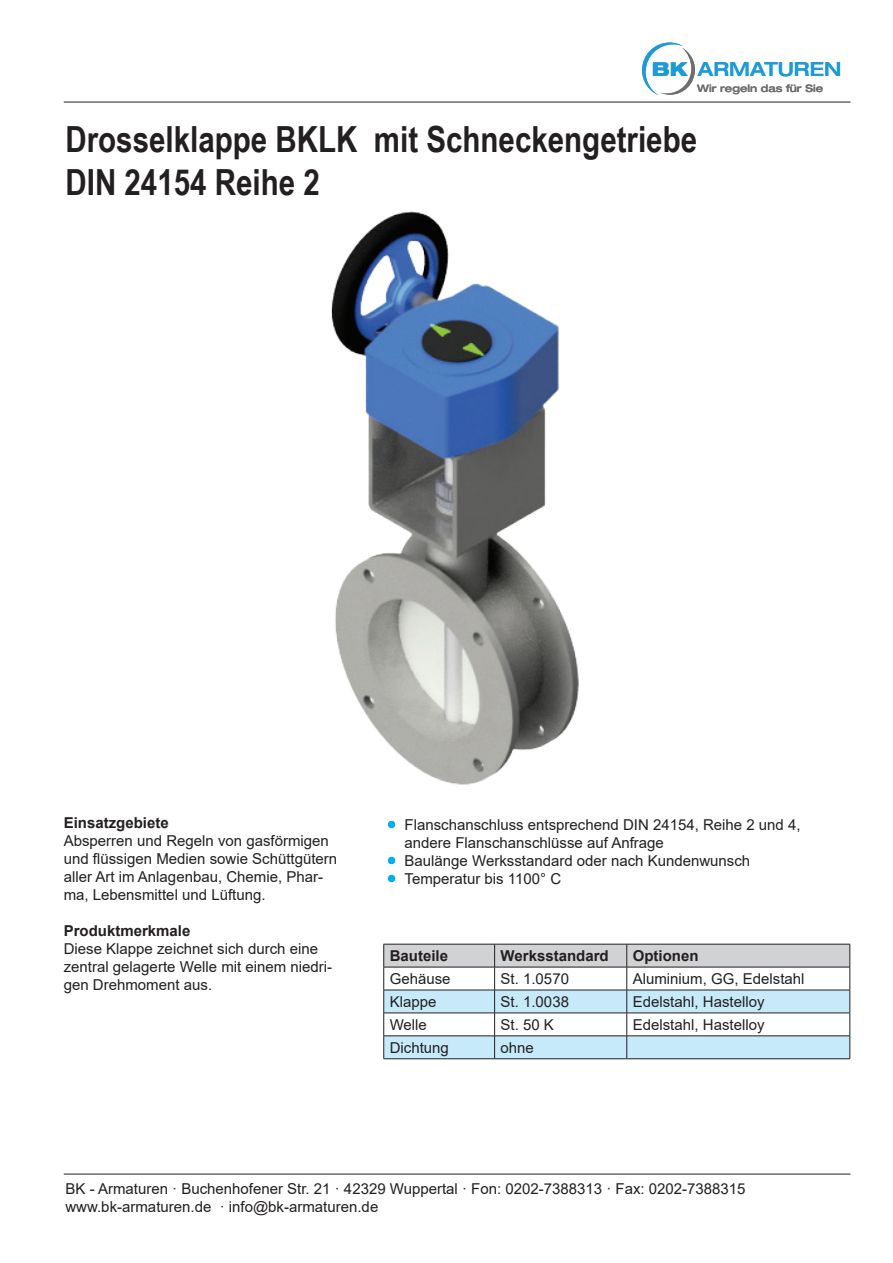
<style>
.page{position:relative;width:893px;height:1263px;background:#fff}
.page>*{position:absolute;margin:0;border:0;box-sizing:border-box;transform-origin:0 0}
.t1{font:700 36px/43.2px "Arial Narrow";color:#231f20}
.t2{font:500 expanded 19.35px "Helvetica Neue";color:#1e9bd7}
.t3{font:15px/18px "Arial";color:#231f20}
.t4{font:700 15px "Arial";color:#231f20}
.t5{font:500 expanded 10.35px "Helvetica Neue";color:#6f6e6e}
.s1{font-weight:800;font-size:19.05px}
</style>
<div class="page">
<hr style="left:64px;top:102px;width:786px;height:1px;background:#231f20">
<hr style="left:64px;top:1174px;width:786px;height:1px;background:#231f20">
<svg style="left:642px;top:43px;width:53px;height:52px"></svg>
<div style="left:387px;top:820px;width:9px;height:9px;background:#00aeef;border-radius:50%"></div>
<div style="left:387px;top:820px;width:9px;height:9px;border:1px solid #fff;border-radius:50%"></div>
<div style="left:387px;top:856px;width:9px;height:9px;background:#00aeef;border-radius:50%"></div>
<div style="left:387px;top:856px;width:9px;height:9px;border:1px solid #fff;border-radius:50%"></div>
<div style="left:387px;top:874px;width:9px;height:9px;background:#00aeef;border-radius:50%"></div>
<div style="left:387px;top:874px;width:9px;height:9px;border:1px solid #fff;border-radius:50%"></div>
<svg style="left:383px;top:944px;width:468px;height:115px"></svg>
<hr style="left:384px;top:1058px;width:111px;height:1px;background:#231f20">
<hr style="left:495px;top:1058px;width:132px;height:1px;background:#231f20">
<hr style="left:627px;top:1058px;width:223px;height:1px;background:#231f20">
<img style="left:331px;top:211px;width:248px;height:574px">
<p class="t2" style="left:652px;top:57px;width:191px"><span class="s1">BK</span> ARMATUREN</p>
<p class="t5" style="left:697px;top:82px;width:127px">Wir regeln das für Sie</p>
<h1 class="t1" style="left:65px;top:116px;width:633px">Drosselklappe BKLK mit Schneckengetriebe<br>DIN 24154 Reihe 2</h1>
<p class="t4" style="left:64px;top:813px;width:107px">Einsatzgebiete</p>
<p class="t3" style="left:64px;top:832px;width:275px">Absperren und Regeln von gasförmigen und flüssigen Medien sowie Schüttgütern aller Art im Anlagenbau, Chemie, Phar&shy;ma, Lebensmittel und Lüftung.</p>
<p class="t4" style="left:64px;top:921px;width:128px">Produktmerkmale</p>
<p class="t3" style="left:64px;top:940px;width:270px">Diese Klappe zeichnet sich durch eine zentral gelagerte Welle mit einem niedri&shy;gen Drehmoment aus.</p>
<p class="t4" style="left:390px;top:945px;width:60px">Bauteile</p>
<p class="t4" style="left:501px;top:945px;width:110px">Werksstandard</p>
<p class="t4" style="left:633px;top:945px;width:67px">Optionen</p>
<p class="t3" style="left:405px;top:815px;width:398px">Flanschanschluss entsprechend DIN 24154, Reihe 2 und 4, andere Flanschanschlüsse auf Anfrage<br>Baulänge Werksstandard oder nach Kundenwunsch Temperatur bis 1100° C</p>
<p class="t3" style="left:390px;top:970px;width:62px">Gehäuse</p>
<p class="t3" style="left:501px;top:970px;width:70px">St. 1.0570</p>
<p class="t3" style="left:633px;top:970px;width:173px">Aluminium, GG, Edelstahl</p>
<p class="t3" style="left:390px;top:992px;width:48px">Klappe</p>
<p class="t3" style="left:501px;top:992px;width:70px">St. 1.0038</p>
<p class="t3" style="left:633px;top:992px;width:133px">Edelstahl, Hastelloy</p>
<p class="t3" style="left:390px;top:1015px;width:39px">Welle</p>
<p class="t3" style="left:501px;top:1015px;width:55px">St. 50 K</p>
<p class="t3" style="left:633px;top:1015px;width:133px">Edelstahl, Hastelloy</p>
<p class="t3" style="left:390px;top:1038px;width:61px">Dichtung</p>
<p class="t3" style="left:501px;top:1038px;width:35px">ohne</p>
<p class="t3" style="left:65px;top:1179px;width:682px">BK - Armaturen · Buchenhofener Str. 21 · 42329 Wuppertal · Fon: 0202-7388313 · Fax: 0202-7388315 www.bk-armaturen.de · info@bk-armaturen.de</p>
</div>
